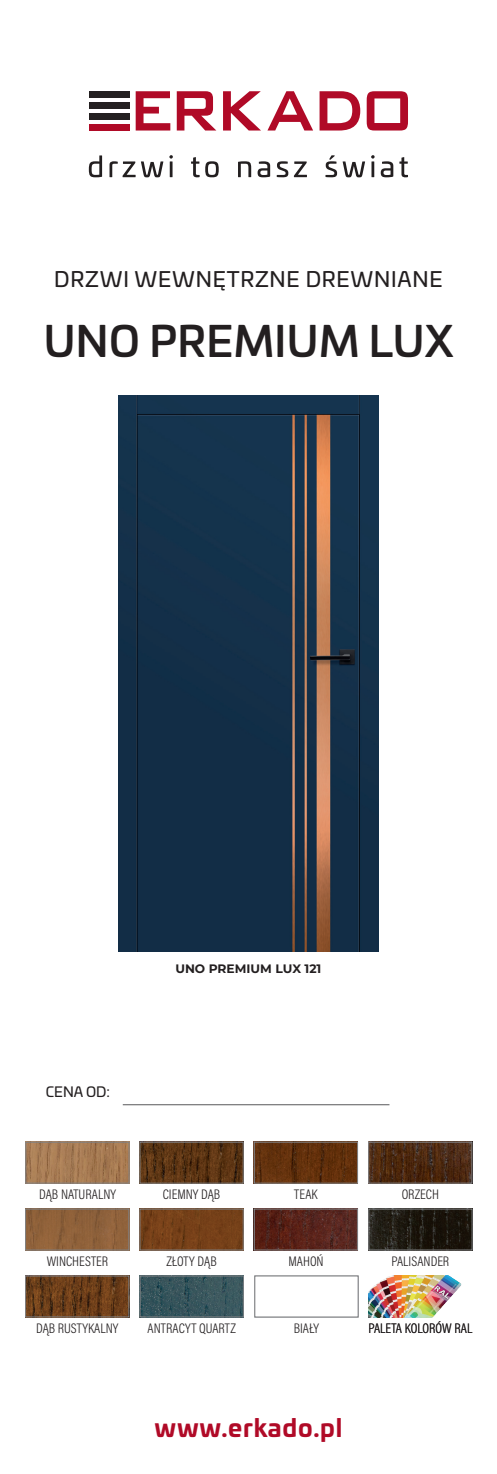
<style>
.page{position:relative;width:497px;height:1474px;background:#fff}
.page>*{position:absolute;margin:0;border:0;box-sizing:border-box;transform-origin:0 0}
.t1{font:500 42px "Univia Pro";letter-spacing:.01em;color:#231f20}
.t2{font:700 24.5px "Univia Pro";letter-spacing:.03em;color:#b00a27}
.t3{font:21px "Univia Pro";letter-spacing:.035em;color:#231f20}
.t4{font:300 14px "Acumin Pro Cond";color:#231f20}
.t5{font:14px "Univia Pro";color:#231f20}
.t6{font:700 12.25px "Montserrat";color:#231f20}
</style>
<div class="page">
<div style="left:89px;top:91px;width:40px;height:6px;background:#231f20"></div>
<div style="left:89px;top:102px;width:40px;height:6px;background:#231f20"></div>
<div style="left:89px;top:113px;width:40px;height:6px;background:#231f20"></div>
<div style="left:89px;top:124px;width:40px;height:6px;background:#b00a27"></div>
<svg style="left:135px;top:91px;width:35px;height:39px"></svg>
<svg style="left:176px;top:91px;width:40px;height:39px"></svg>
<svg style="left:223px;top:91px;width:38px;height:39px"></svg>
<svg style="left:267px;top:91px;width:46px;height:39px"></svg>
<svg style="left:319px;top:91px;width:41px;height:39px"></svg>
<svg style="left:366px;top:91px;width:41px;height:39px"></svg>
<svg style="left:89px;top:155px;width:13px;height:22px"></svg>
<svg style="left:109px;top:161px;width:26px;height:16px"></svg>
<svg style="left:141px;top:161px;width:22px;height:16px"></svg>
<svg style="left:169px;top:155px;width:4px;height:22px"></svg>
<svg style="left:191px;top:157px;width:8px;height:20px"></svg>
<svg style="left:205px;top:161px;width:13px;height:16px"></svg>
<svg style="left:238px;top:161px;width:13px;height:16px"></svg>
<svg style="left:257px;top:161px;width:13px;height:16px"></svg>
<svg style="left:276px;top:161px;width:30px;height:16px"></svg>
<svg style="left:325px;top:155px;width:11px;height:22px"></svg>
<svg style="left:342px;top:161px;width:22px;height:16px"></svg>
<svg style="left:371px;top:155px;width:3px;height:22px"></svg>
<svg style="left:380px;top:161px;width:13px;height:16px"></svg>
<svg style="left:399px;top:157px;width:8px;height:20px"></svg>
<img style="left:119px;top:396px;width:258px;height:555px">
<img style="left:141px;top:1210px;width:100px;height:38px">
<div style="left:139px;top:1208px;width:104px;height:42px;border:1px solid #808285"></div>
<img style="left:27px;top:1210px;width:100px;height:38px">
<div style="left:25px;top:1208px;width:104px;height:42px;border:1px solid #808285"></div>
<img style="left:141px;top:1143px;width:100px;height:38px">
<div style="left:139px;top:1141px;width:104px;height:42px;border:1px solid #808285"></div>
<img style="left:255px;top:1143px;width:100px;height:38px">
<div style="left:253px;top:1141px;width:104px;height:42px;border:1px solid #808285"></div>
<div style="left:254px;top:1275px;width:104px;height:42px;background:#fff;border:1px solid #808285"></div>
<img style="left:255px;top:1210px;width:100px;height:38px">
<div style="left:253px;top:1208px;width:104px;height:42px;border:1px solid #808285"></div>
<img style="left:27px;top:1277px;width:100px;height:38px">
<div style="left:25px;top:1275px;width:104px;height:42px;border:1px solid #808285"></div>
<img style="left:141px;top:1277px;width:100px;height:38px">
<div style="left:139px;top:1275px;width:104px;height:42px;border:1px solid #808285"></div>
<img style="left:370px;top:1143px;width:99px;height:38px">
<div style="left:368px;top:1141px;width:103px;height:42px;border:1px solid #808285"></div>
<img style="left:370px;top:1210px;width:100px;height:38px">
<div style="left:368px;top:1208px;width:104px;height:42px;border:1px solid #808285"></div>
<img style="left:368px;top:1275px;width:94px;height:42px">
<img style="left:27px;top:1143px;width:100px;height:38px">
<div style="left:25px;top:1141px;width:104px;height:42px;border:1px solid #808285"></div>
<hr style="left:123px;top:1104px;width:266px;height:1px;background:#57585a">
<h3 class="t3" style="left:54px;top:263px;width:389px">DRZWI WEWNĘTRZNE DREWNIANE</h3>
<h1 class="t1" style="left:44px;top:309px;width:410px">UNO PREMIUM LUX</h1>
<p class="t5" style="left:46px;top:1081px;width:66px">CENA OD:</p>
<p class="t4" style="left:39px;top:1184px;width:78px">DĄB NATURALNY</p>
<p class="t6" style="left:175px;top:959px;width:147px">UNO PREMIUM LUX 121</p>
<p class="t4" style="left:162px;top:1184px;width:59px">CIEMNY DĄB</p>
<p class="t4" style="left:401px;top:1184px;width:39px">ORZECH</p>
<p class="t4" style="left:294px;top:1184px;width:25px">TEAK</p>
<p class="t4" style="left:47px;top:1251px;width:63px">WINCHESTER</p>
<p class="t4" style="left:166px;top:1251px;width:52px">ZŁOTY DĄB</p>
<p class="t4" style="left:288px;top:1251px;width:37px">MAHOŃ</p>
<p class="t4" style="left:391px;top:1251px;width:59px">PALISANDER</p>
<p class="t4" style="left:36px;top:1318px;width:84px">DĄB RUSTYKALNY</p>
<p class="t4" style="left:147px;top:1318px;width:90px">ANTRACYT QUARTZ</p>
<p class="t4" style="left:293px;top:1318px;width:27px">BIAŁY</p>
<p class="t4" style="left:368px;top:1318px;width:105px">PALETA KOLORÓW RAL</p>
<h2 class="t2" style="left:154px;top:1408px;width:189px">www.erkado.pl</h2>
</div>
